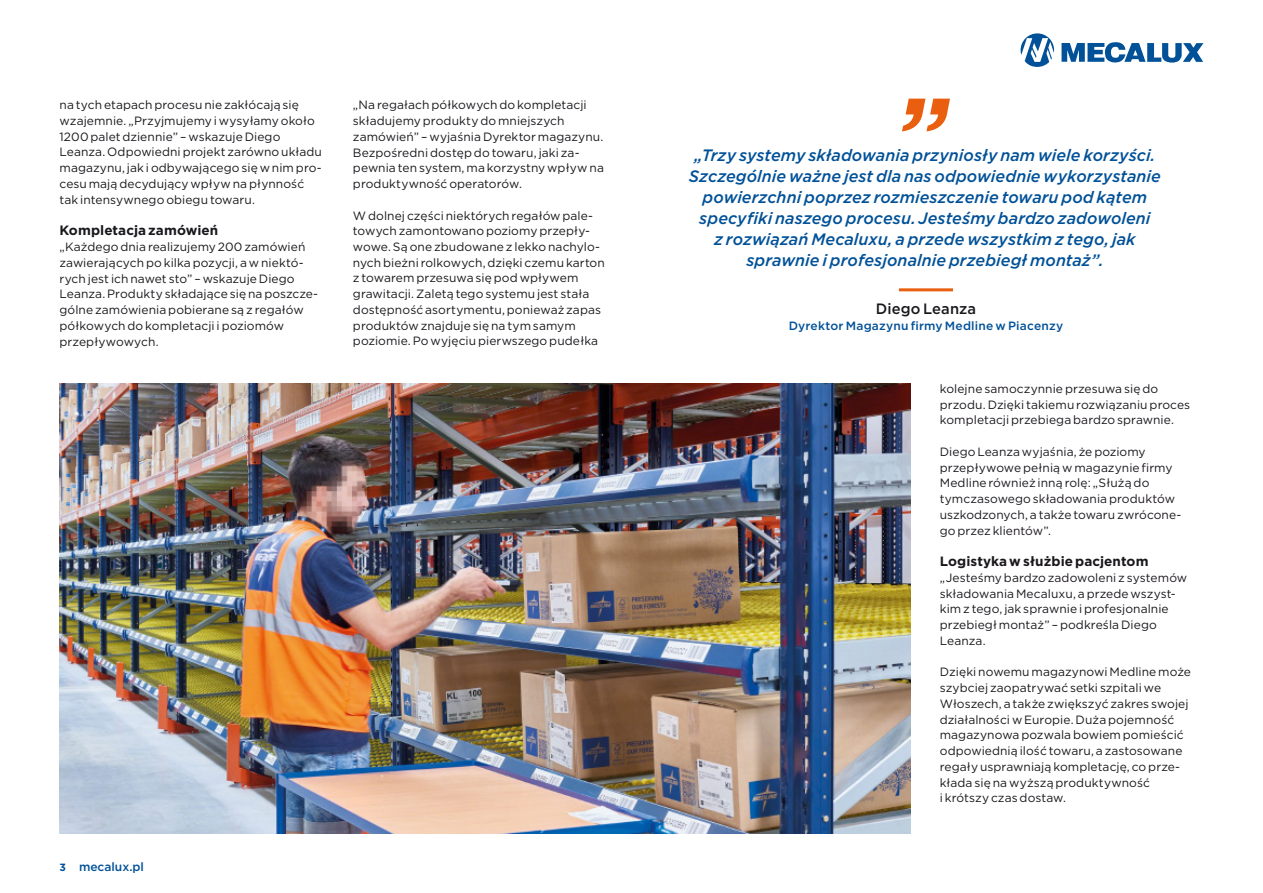
<style>
.page{position:relative;width:1263px;height:893px;background:#fff}
.page>*{position:absolute;margin:0;border:0;box-sizing:border-box;transform-origin:0 0}
.t1{font:italic 500 16.5px/21px "Gotham";letter-spacing:.005em;color:#005198;text-align:center}
.t2{font:500 15px "Gotham";letter-spacing:.01em;color:#1a171c}
.t3{font:700 13.5px "Gotham";letter-spacing:.005em;color:#1a171c}
.t4{font:12px/15.8px "Gotham";letter-spacing:.005em;color:#1a171c}
.t5{font:500 12px "Gotham";letter-spacing:.015em;color:#005198}
.s1{font-weight:700;font-size:10.5px}
</style>
<div class="page">
<svg style="left:1020px;top:33px;width:34px;height:34px"></svg>
<svg style="left:1061px;top:42px;width:142px;height:21px"></svg>
<hr style="left:899px;top:288px;width:54px;height:3px;background:#e95e0f">
<svg style="left:902px;top:99px;width:48px;height:32px"></svg>
<img style="left:60px;top:384px;width:850px;height:449px">
<p class="t4" style="left:60px;top:97px;width:264px">na tych etapach procesu nie zakłócają się wzajemnie. „Przyjmujemy i wysyłamy około 1200 palet dziennie” – wskazuje Diego Leanza. Odpowiedni projekt zarówno układu magazynu, jak i odbywającego się w nim pro&shy;cesu mają decydujący wpływ na płynność tak intensywnego obiegu towaru.</p>
<p class="t3" style="left:60px;top:222px;width:160px">Kompletacja zamówień</p>
<p class="t4" style="left:60px;top:239px;width:260px">„Każdego dnia realizujemy 200 zamówień zawierających po kilka pozycji, a w niektó&shy;rych jest ich nawet sto” – wskazuje Diego Leanza. Produkty składające się na poszcze&shy;gólne zamówienia pobierane są z regałów półkowych do kompletacji i poziomów przepływowych.</p>
<p class="t4" style="left:353px;top:97px;width:252px">„Na regałach półkowych do kompletacji składujemy produkty do mniejszych zamówień” – wyjaśnia Dyrektor magazynu.<br>Bezpośredni dostęp do towaru, jaki za&shy;pewnia ten system, ma korzystny wpływ na produktywność operatorów.</p>
<p class="t4" style="left:353px;top:207px;width:253px">W dolnej części niektórych regałów pale&shy;towych zamontowano poziomy przepły&shy;wowe. Są one zbudowane z lekko nachylo&shy;nych bieżni rolkowych, dzięki czemu karton z towarem przesuwa się pod wpływem grawitacji. Zaletą tego systemu jest stała dostępność asortymentu, ponieważ zapas produktów znajduje się na tym samym poziomie. Po wyjęciu pierwszego pudełka</p>
<p class="t5" style="left:60px;top:859px;width:86px"><span class="s1">3</span> mecalux.pl</p>
<p class="t1" style="left:689px;top:145px;width:474px">„Trzy systemy składowania przyniosły nam wiele korzyści.<br>Szczególnie ważne jest dla nas odpowiednie wykorzystanie powierzchni poprzez rozmieszczenie towaru pod kątem specyfiki naszego procesu. Jesteśmy bardzo zadowoleni<br>z rozwiązań Mecaluxu, a przede wszystkim z tego, jak sprawnie i profesjonalnie przebiegł montaż”.</p>
<p class="t2" style="left:876px;top:299px;width:102px">Diego Leanza</p>
<p class="t5" style="left:789px;top:318px;width:276px">Dyrektor Magazynu firmy Medline w Piacenzy</p>
<p class="t4" style="left:940px;top:380px;width:252px">kolejne samoczynnie przesuwa się do przodu. Dzięki takiemu rozwiązaniu proces kompletacji przebiega bardzo sprawnie.</p>
<p class="t4" style="left:940px;top:443px;width:243px">Diego Leanza wyjaśnia, że poziomy przepływowe pełnią w magazynie firmy Medline również inną rolę: „Służą do tymczasowego składowania produktów uszkodzonych, a także towaru zwrócone&shy;go przez klientów”.</p>
<p class="t3" style="left:940px;top:552px;width:210px">Logistyka w służbie pacjentom</p>
<p class="t4" style="left:940px;top:569px;width:249px">„Jesteśmy bardzo zadowoleni z systemów składowania Mecaluxu, a przede wszyst&shy;kim z tego, jak sprawnie i profesjonalnie przebiegł montaż” – podkreśla Diego Leanza.</p>
<p class="t4" style="left:940px;top:664px;width:253px">Dzięki nowemu magazynowi Medline może szybciej zaopatrywać setki szpitali we Włoszech, a także zwiększyć zakres swojej działalności w Europie. Duża pojemność magazynowa pozwala bowiem pomieścić odpowiednią ilość towaru, a zastosowane regały usprawniają kompletację, co prze&shy;kłada się na wyższą produktywność<br>i krótszy czas dostaw.</p>
</div>
